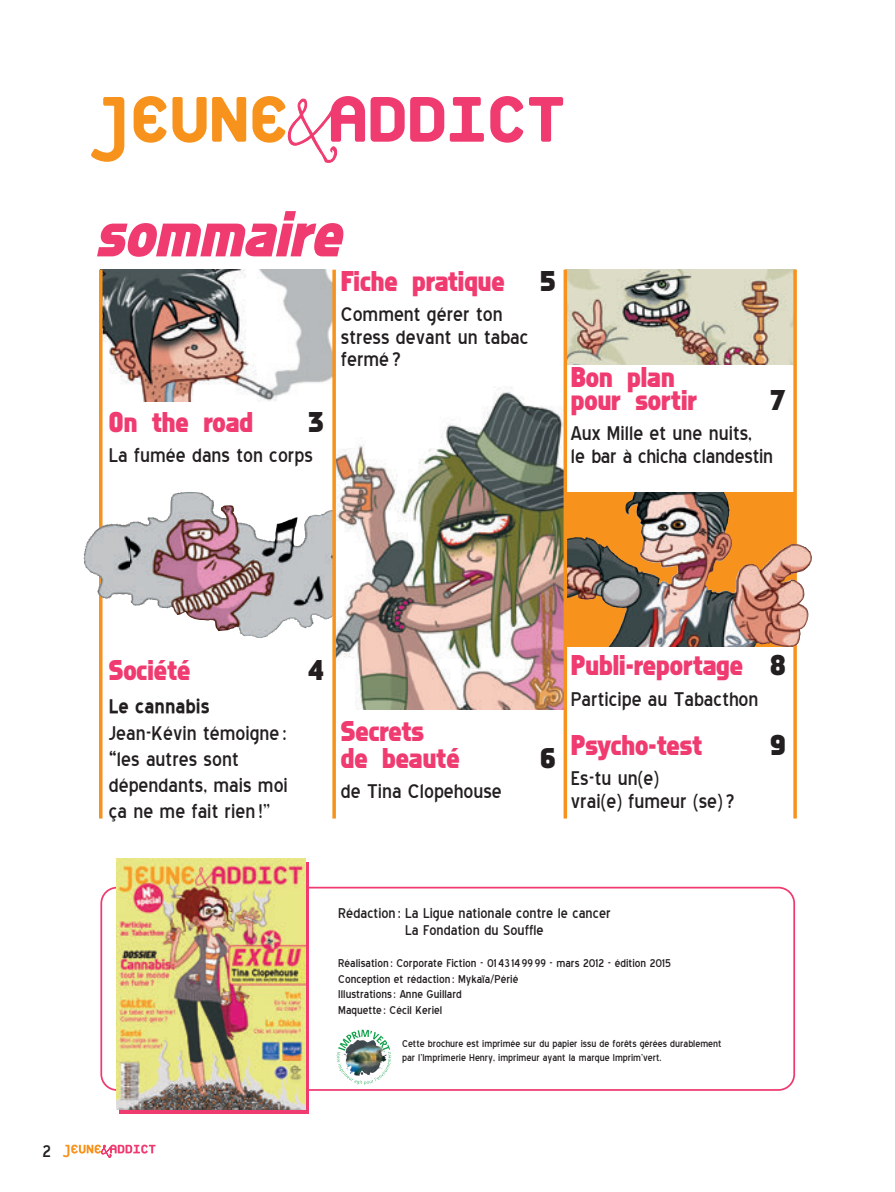
<style>
.page{position:relative;width:895px;height:1192px;background:#fff}
.page>*{position:absolute;margin:0;border:0;box-sizing:border-box;transform-origin:0 0}
.t1{font:italic 59.5px "Faktos";color:#ef3b70}
.t2{font:26.25px/26.2px "Faktos";color:#ef3b70}
.t3{font:26.25px "Faktos";color:#231f20}
.t4{font:24.5px/22.8px "Blue Highway";color:#231f20}
.t5{font:700 24.5px "Blue Highway";color:#231f20}
.t6{font:21px "Blue Highway";color:#231f20}
.t7{font:17.5px/17.5px "Blue Highway";color:#231f20;text-align:center}
.t8{font:14px/15.8px "Blue Highway";color:#231f20}
.t9{font:12.25px/14px "Blue Highway";color:#231f20}
.s1{font-weight:700}
.s2{color:#231f20}
</style>
<div class="page">
<svg style="left:100px;top:887px;width:694px;height:204px"></svg>
<img style="left:102px;top:270px;width:230px;height:132px">
<img style="left:566px;top:270px;width:227px;height:95px">
<img style="left:566px;top:492px;width:227px;height:155px">
<img style="left:620px;top:492px;width:57px;height:92px">
<img style="left:336px;top:386px;width:227px;height:323px">
<svg style="left:105px;top:492px;width:227px;height:146px"></svg>
<div style="left:120px;top:863px;width:189px;height:251px;background:#ef3b70"></div>
<svg style="left:63px;top:1144px;width:92px;height:14px"></svg>
<img style="left:117px;top:858px;width:189px;height:252px">
<svg style="left:91px;top:97px;width:33px;height:65px"></svg>
<svg style="left:133px;top:96px;width:73px;height:47px"></svg>
<svg style="left:212px;top:97px;width:34px;height:45px"></svg>
<svg style="left:252px;top:96px;width:152px;height:67px"></svg>
<svg style="left:410px;top:97px;width:73px;height:45px"></svg>
<svg style="left:490px;top:96px;width:73px;height:47px"></svg>
<hr style="left:99px;top:270px;width:3px;height:548px;background:#f7931d">
<svg style="left:332px;top:270px;width:4px;height:548px;fill:#f7931f"></svg>
<hr style="left:563px;top:270px;width:3px;height:548px;background:#f7931d">
<hr style="left:793px;top:270px;width:3px;height:548px;background:#f7931d">
<div style="left:133px;top:625px;width:67px;height:18px;background:#fff"></div>
<div style="left:325px;top:1028px;width:75px;height:59px;background:#fff"></div>
<img style="left:336px;top:1029px;width:55px;height:56px">
<h1 class="t1" style="left:95px;top:211px;width:259px">sommaire</h1>
<p class="t2" style="left:109px;top:411px;width:146px">On the road</p>
<p class="t3" style="left:308px;top:412px;width:17px">3</p>
<p class="t4" style="left:109px;top:444px;width:205px">La fumée dans ton corps</p>
<p class="t2" style="left:341px;top:270px;width:165px">Fiche pratique</p>
<p class="t3" style="left:540px;top:271px;width:17px">5</p>
<p class="t4" style="left:341px;top:303px;width:189px">Comment gérer ton stress devant un tabac fermé ?</p>
<p class="t2" style="left:570px;top:369px;width:128px;line-height:22.8px">Bon plan pour sortir</p>
<p class="t3" style="left:770px;top:390px;width:17px">7</p>
<p class="t4" style="left:570px;top:423px;width:204px">Aux Mille et une nuits,<br>le bar à chicha clandestin</p>
<p class="t6" style="left:42px;top:1142px;width:10px">2</p>
<p class="t2" style="left:109px;top:659px;width:83px">Société</p>
<p class="t3" style="left:308px;top:660px;width:17px">4</p>
<p class="t5" style="left:109px;top:695px;width:102px">Le cannabis</p>
<p class="t4" style="left:109px;top:720px;width:180px;line-height:26.2px">Jean-Kévin témoigne : <span class="s1">“</span>les autres sont dépendants, mais moi ça ne me fait rien !”</p>
<p class="t2" style="left:341px;top:721px;width:120px">Secrets<br>de beauté</p>
<p class="t4" style="left:341px;top:780px;width:162px">de Tina Clopehouse</p>
<p class="t3" style="left:540px;top:747px;width:17px">6</p>
<p class="t2" style="left:570px;top:655px;width:216px">Publi-reportage <span class="s2">8</span></p>
<p class="t4" style="left:570px;top:688px;width:189px">Participe au Tabacthon</p>
<p class="t2" style="left:570px;top:734px;width:133px">Psycho-test</p>
<p class="t3" style="left:770px;top:735px;width:17px">9</p>
<p class="t4" style="left:570px;top:767px;width:165px">Es-tu un(e)<br>vrai(e) fumeur (se) ?</p>
<p class="t7" style="left:338px;top:904px;width:274px">Rédaction : La Ligue nationale contre le cancer<br>La Fondation du Souffle</p>
<p class="t8" style="left:338px;top:955px;width:334px">Réalisation : Corporate Fiction - 01 43 14 99 99 - mars 2012 - édition 2015<br>Conception et rédaction : Mykaïa/Périé<br>Illustrations : Anne Guillard<br>Maquette : Cécil Keriel</p>
<p class="t9" style="left:402px;top:1037px;width:321px">Cette brochure est imprimée sur du papier issu de forêts gérées durablement par l’Imprimerie Henry, imprimeur ayant la marque Imprim’vert.</p>
</div>
